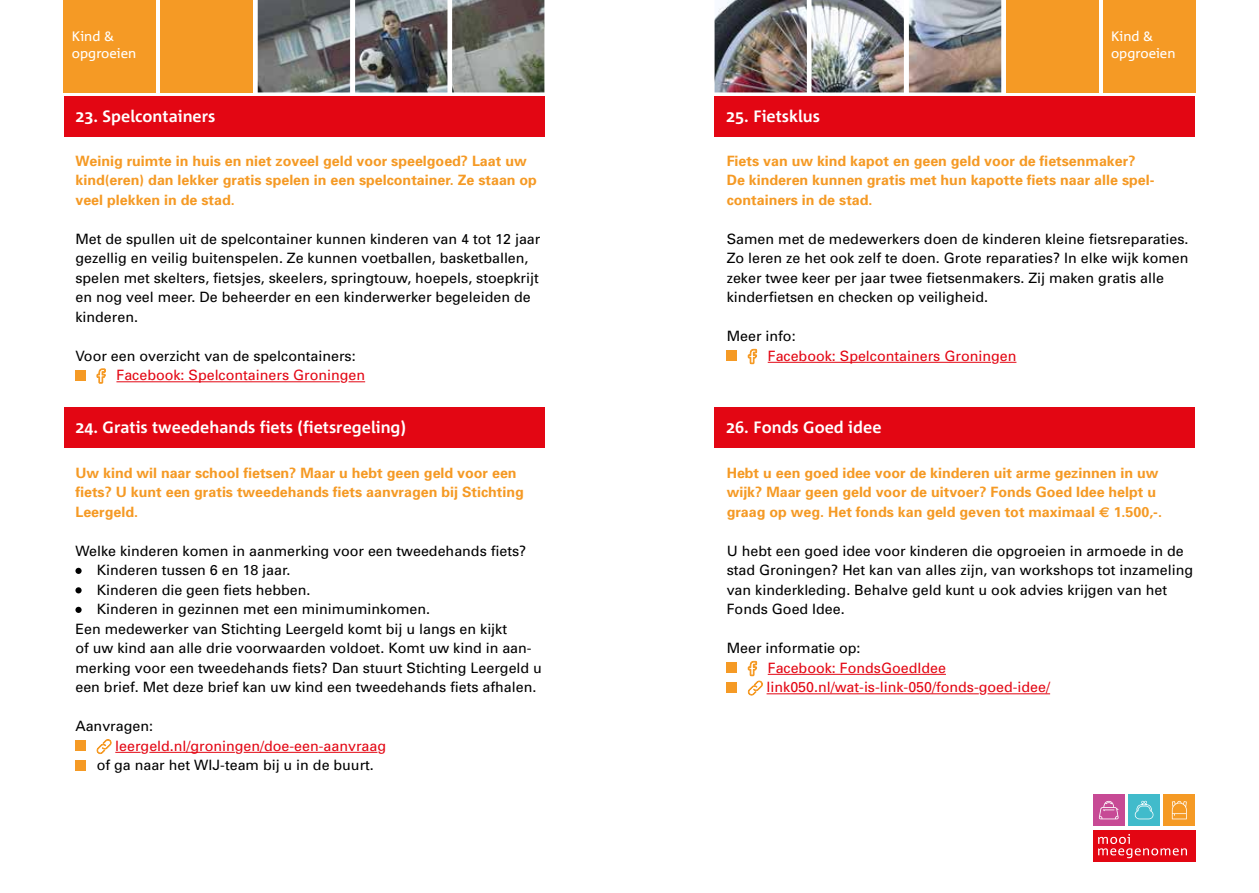
<style>
.page{position:relative;width:1259px;height:893px;background:#fff}
.page>*{position:absolute;margin:0;border:0;box-sizing:border-box;transform-origin:0 0}
.t1{font:700 16.5px "Corpid";color:#fff}
.t2{font:14.25px/19.5px "Univers";color:#000}
.t3{font:700 14.25px/19.5px "Univers";color:#f59a25}
.t4{font:14.25px/19.5px "Univers";color:#e30613}
.t5{font:13.65px/16.4px "Corpid Office";color:#fff}
.s1{font-family:"Euro Sans"}
</style>
<div class="page">
<div style="left:1093px;top:795px;width:31px;height:31px;background:#c74a95"></div>
<div style="left:1128px;top:795px;width:31px;height:31px;background:#41bbcb"></div>
<div style="left:1093px;top:830px;width:102px;height:31px;background:#e30613"></div>
<svg style="left:1098px;top:801px;width:20px;height:18px"></svg>
<div style="left:1163px;top:795px;width:32px;height:31px;background:#f59a25"></div>
<svg style="left:1171px;top:801px;width:15px;height:18px"></svg>
<svg style="left:1098px;top:834px;width:89px;height:24px"></svg>
<svg style="left:1134px;top:801px;width:20px;height:18px"></svg>
<hr style="left:116px;top:381px;width:224px;height:1px;background:#e30613">
<svg style="left:348px;top:381px;width:17px;height:1px"></svg>
<div style="left:75px;top:370px;width:11px;height:10px;background:#f59a25"></div>
<svg style="left:96px;top:368px;width:10px;height:16px"></svg>
<hr style="left:149px;top:752px;width:86px;height:1px;background:#e30613">
<hr style="left:244px;top:752px;width:133px;height:1px;background:#e30613">
<div style="left:75px;top:568px;width:7px;height:6px;background:#000;border-radius:50%"></div>
<div style="left:75px;top:587px;width:7px;height:6px;background:#000;border-radius:50%"></div>
<div style="left:75px;top:607px;width:7px;height:6px;background:#000;border-radius:50%"></div>
<div style="left:75px;top:741px;width:11px;height:10px;background:#f59a25"></div>
<svg style="left:96px;top:739px;width:45px;height:15px"></svg>
<div style="left:75px;top:760px;width:11px;height:10px;background:#f59a25"></div>
<div style="left:64px;top:407px;width:480px;height:40px;background:#e30613"></div>
<div style="left:64px;top:96px;width:480px;height:40px;background:#e30613"></div>
<img style="left:258px;top:0;width:286px;height:92px">
<div style="left:64px;top:0;width:92px;height:92px;background:#f59a25"></div>
<div style="left:161px;top:0;width:92px;height:92px;background:#f59a25"></div>
<hr style="left:767px;top:362px;width:224px;height:1px;background:#e30613">
<svg style="left:999px;top:362px;width:17px;height:1px"></svg>
<div style="left:726px;top:351px;width:11px;height:10px;background:#f59a25"></div>
<svg style="left:748px;top:349px;width:9px;height:15px"></svg>
<hr style="left:767px;top:674px;width:179px;height:1px;background:#e30613">
<hr style="left:766px;top:693px;width:213px;height:1px;background:#e30613">
<hr style="left:987px;top:693px;width:63px;height:1px;background:#e30613">
<div style="left:726px;top:663px;width:11px;height:10px;background:#f59a25"></div>
<div style="left:726px;top:682px;width:11px;height:10px;background:#f59a25"></div>
<svg style="left:747px;top:661px;width:16px;height:35px"></svg>
<div style="left:714px;top:96px;width:481px;height:40px;background:#e30613"></div>
<div style="left:714px;top:407px;width:481px;height:40px;background:#e30613"></div>
<img style="left:714px;top:0;width:287px;height:92px">
<div style="left:1103px;top:0;width:92px;height:92px;background:#f59a25"></div>
<div style="left:1006px;top:0;width:92px;height:92px;background:#f59a25"></div>
<p class="t5" style="left:72px;top:29px;width:66px">Kind &amp; opgroeien</p>
<p class="t5" style="left:1111px;top:29px;width:66px">Kind &amp; opgroeien</p>
<p class="t1" style="left:75px;top:108px;width:141px">23. Spelcontainers</p>
<p class="t1" style="left:726px;top:108px;width:95px">25. Fietsklus</p>
<p class="t3" style="left:75px;top:151px;width:463px">Weinig ruimte in huis en niet zoveel geld voor speelgoed? Laat uw kind(eren) dan lekker gratis spelen in een spelcontainer. Ze staan op veel plekken in de stad.</p>
<p class="t2" style="left:75px;top:229px;width:466px">Met de spullen uit de spelcontainer kunnen kinderen van 4 tot 12 jaar gezellig en veilig buitenspelen. Ze kunnen voetballen, basketballen, spelen met skelters, fietsjes, skeelers, springtouw, hoepels, stoepkrijt en nog veel meer. De beheerder en een kinderwerker begeleiden de kinderen.</p>
<p class="t2" style="left:75px;top:346px;width:282px">Voor een overzicht van de spelcontainers:</p>
<p class="t4" style="left:116px;top:365px;width:250px">Facebook: Spelcontainers Groningen</p>
<p class="t3" style="left:726px;top:151px;width:429px">Fiets van uw kind kapot en geen geld voor de fietsenmaker?<br>De kinderen kunnen gratis met hun kapotte fiets naar alle spel&shy;containers in de stad.</p>
<p class="t2" style="left:726px;top:229px;width:463px">Samen met de medewerkers doen de kinderen kleine fietsreparaties.<br>Zo leren ze het ook zelf te doen. Grote reparaties? In elke wijk komen zeker twee keer per jaar twee fietsenmakers. Zij maken gratis alle kinderfietsen en checken op veiligheid.</p>
<p class="t2" style="left:726px;top:326px;width:70px">Meer info:</p>
<p class="t4" style="left:767px;top:346px;width:250px">Facebook: Spelcontainers Groningen</p>
<p class="t1" style="left:75px;top:418px;width:332px">24. Gratis tweedehands fiets (fietsregeling)</p>
<p class="t1" style="left:726px;top:418px;width:157px">26. Fonds Goed idee</p>
<p class="t3" style="left:75px;top:463px;width:450px">Uw kind wil naar school fietsen? Maar u hebt geen geld voor een fiets? U kunt een gratis tweedehands fiets aanvragen bij Stichting<br>Leergeld.</p>
<p class="t2" style="left:75px;top:541px;width:452px">Welke kinderen komen in aanmerking voor een tweedehands fiets?</p>
<p class="t2" style="left:97px;top:560px;width:195px">Kinderen tussen 6 en 18 jaar.</p>
<p class="t2" style="left:97px;top:580px;width:215px">Kinderen die geen fiets hebben.</p>
<p class="t2" style="left:97px;top:599px;width:335px">Kinderen in gezinnen met een minimuminkomen.</p>
<p class="t2" style="left:75px;top:619px;width:433px">Een medewerker van Stichting Leergeld komt bij u langs en kijkt</p>
<p class="t2" style="left:75px;top:638px;width:458px">of uw kind aan alle drie voorwaarden voldoet. Komt uw kind in aan-</p>
<p class="t2" style="left:75px;top:658px;width:468px">merking voor een tweedehands fiets? Dan stuurt Stichting Leergeld u</p>
<p class="t2" style="left:75px;top:677px;width:462px">een brief. Met deze brief kan uw kind een tweedehands fiets afhalen.</p>
<p class="t2" style="left:75px;top:716px;width:79px">Aanvragen:</p>
<p class="t4" style="left:115px;top:736px;width:272px">leergeld.nl/groningen/doe-een-aanvraag</p>
<p class="t2" style="left:97px;top:755px;width:279px">of ga naar het WIJ-team bij u in de buurt.</p>
<p class="t3" style="left:726px;top:463px;width:437px">Hebt u een goed idee voor de kinderen uit arme gezinnen in uw wijk? Maar geen geld voor de uitvoer? Fonds Goed Idee helpt u graag op weg. Het fonds kan geld geven tot maximaal <span class="s1">€</span> 1.500,-.</p>
<p class="t2" style="left:726px;top:541px;width:468px">U hebt een goed idee voor kinderen die opgroeien in armoede in de stad Groningen? Het kan van alles zijn, van workshops tot inzameling van kinderkleding. Behalve geld kunt u ook advies krijgen van het Fonds Goed Idee.</p>
<p class="t2" style="left:726px;top:638px;width:135px">Meer informatie op:</p>
<p class="t4" style="left:766px;top:658px;width:285px">Facebook: FondsGoedIdee link050.nl/wat-is-link-050/fonds-goed-idee/</p>
</div>
